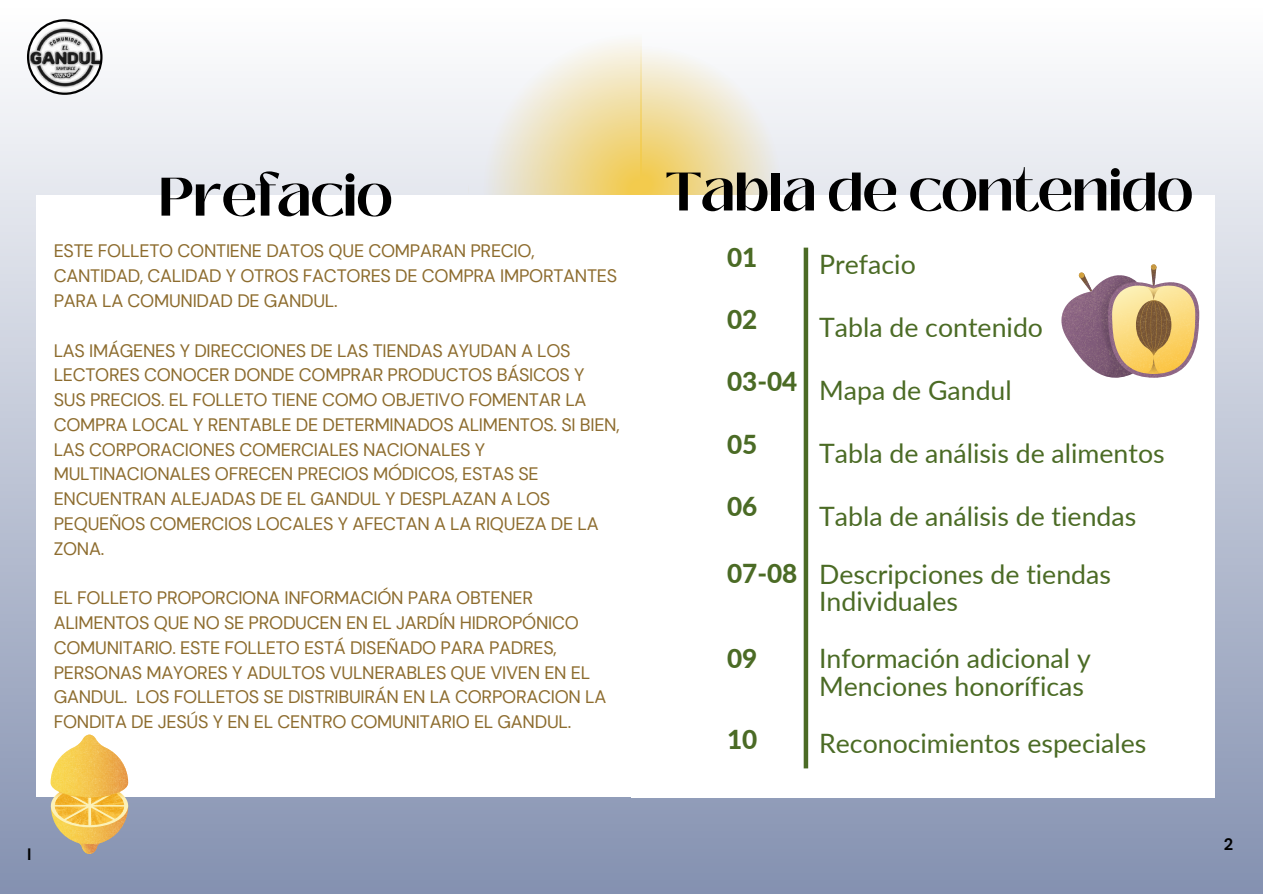
<style>
.page{position:relative;width:1263px;height:894px;background:#fff}
.page>*{position:absolute;margin:0;border:0;box-sizing:border-box;transform-origin:0 0}
.t1{font:700 54px "Black Mango";letter-spacing:-.015em;color:#000}
.t2{font:26.7px/26.5px "Lato";color:#4b6b25}
.t3{font:800 26.1px "Lato";color:#4b6b25}
.t4{font:18px/24.8px "DM Sans";letter-spacing:-.015em;color:#8d6c2e}
.t5{font:700 16.5px "DM Sans";color:#000}
</style>
<div class="page">
<div style="left:0;top:0;width:1263px;height:893px;background:linear-gradient(to bottom,#fff,#8592b1)"></div>
<svg style="left:469px;top:19px;width:172px;height:176px"></svg>
<div style="left:36px;top:195px;width:604px;height:601px;background:#fff"></div>
<svg style="left:51px;top:734px;width:77px;height:119px;background:#e7c679"></svg>
<svg style="left:27px;top:19px;width:75px;height:76px"></svg>
<svg style="left:641px;top:33px;width:151px;height:162px"></svg>
<div style="left:631px;top:195px;width:584px;height:602px;background:#fff"></div>
<svg style="left:1061px;top:264px;width:138px;height:114px"></svg>
<hr style="left:804px;top:247px;width:4px;height:521px;background:#4b6b25">
<h1 class="t1" style="left:159px;top:156px;width:235px">Prefacio</h1>
<p class="t4" style="left:54px;top:239px;width:565px">ESTE FOLLETO CONTIENE DATOS QUE COMPARAN PRECIO,<br>CANTIDAD, CALIDAD Y OTROS FACTORES DE COMPRA IMPORTANTES<br>PARA LA COMUNIDAD DE GANDUL.</p>
<p class="t4" style="left:54px;top:338px;width:567px">LAS IMÁGENES Y DIRECCIONES DE LAS TIENDAS AYUDAN A LOS LECTORES CONOCER DONDE COMPRAR PRODUCTOS BÁSICOS Y SUS PRECIOS. EL FOLLETO TIENE COMO OBJETIVO FOMENTAR LA COMPRA LOCAL Y RENTABLE DE DETERMINADOS ALIMENTOS. SI BIEN, LAS CORPORACIONES COMERCIALES NACIONALES Y MULTINACIONALES OFRECEN PRECIOS MÓDICOS, ESTAS SE ENCUENTRAN ALEJADAS DE EL GANDUL Y DESPLAZAN A LOS PEQUEÑOS COMERCIOS LOCALES Y AFECTAN A LA RIQUEZA DE LA ZONA.</p>
<p class="t4" style="left:54px;top:585px;width:554px">EL FOLLETO PROPORCIONA INFORMACIÓN PARA OBTENER ALIMENTOS QUE NO SE PRODUCEN EN EL JARDÍN HIDROPÓNICO COMUNITARIO. ESTE FOLLETO ESTÁ DISEÑADO PARA PADRES, PERSONAS MAYORES Y ADULTOS VULNERABLES QUE VIVEN EN EL GANDUL. LOS FOLLETOS SE DISTRIBUIRÁN EN LA CORPORACION LA FONDITA DE JESÚS Y EN EL CENTRO COMUNITARIO EL GANDUL.</p>
<p class="t5" style="left:27px;top:843px;width:6px">I</p>
<p class="t1" style="left:666px;top:151px;width:529px">Tabla de contenido</p>
<h3 class="t3" style="left:727px;top:241px;width:32px">01</h3>
<h3 class="t3" style="left:727px;top:303px;width:32px">02</h3>
<h3 class="t3" style="left:727px;top:365px;width:72px">03-04</h3>
<h3 class="t3" style="left:727px;top:427px;width:32px">05</h3>
<h3 class="t3" style="left:727px;top:490px;width:32px">06</h3>
<h3 class="t3" style="left:727px;top:557px;width:72px">07-08</h3>
<h3 class="t3" style="left:727px;top:641px;width:32px">09</h3>
<h3 class="t3" style="left:727px;top:723px;width:32px">10</h3>
<p class="t2" style="left:819px;top:250px;width:98px">Prefacio</p>
<p class="t2" style="left:819px;top:313px;width:225px">Tabla de contenido</p>
<p class="t2" style="left:819px;top:376px;width:194px">Mapa de Gandul</p>
<p class="t2" style="left:819px;top:439px;width:347px">Tabla de análisis de alimentos</p>
<p class="t2" style="left:819px;top:502px;width:319px">Tabla de análisis de tiendas</p>
<h2 class="t2" style="left:819px;top:560px;width:293px">Descripciones de tiendas<br>Individuales</h2>
<h2 class="t2" style="left:819px;top:643px;width:273px;line-height:27.9px">Información adicional y<br>Menciones honoríficas</h2>
<h2 class="t2" style="left:819px;top:729px;width:329px">Reconocimientos especiales</h2>
<p class="t5" style="left:1224px;top:833px;width:11px">2</p>
</div>
